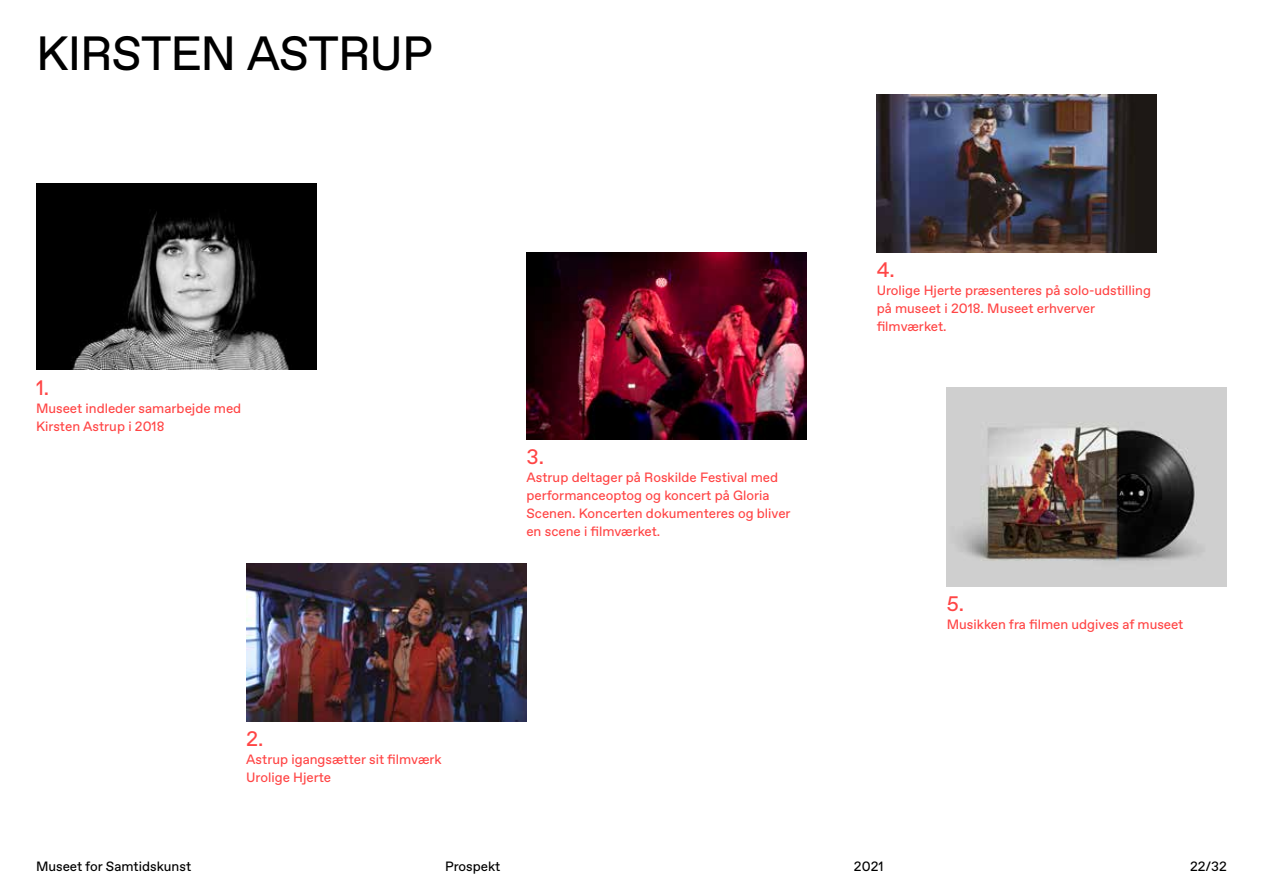
<style>
.page{position:relative;width:1263px;height:893px;background:#fff}
.page>*{position:absolute;margin:0;border:0;box-sizing:border-box;transform-origin:0 0}
.t1{font:48px "Favorit";letter-spacing:-.02em;color:#000}
.t2{font:21px "Favorit";color:#ff4545}
.t3{font:13.5px/18px "Favorit";color:#ff4545}
.t4{font:13.5px "Favorit";color:#000}
</style>
<div class="page">
<img style="left:947px;top:388px;width:280px;height:198px">
<img style="left:36px;top:184px;width:280px;height:186px">
<img style="left:877px;top:95px;width:280px;height:158px">
<img style="left:246px;top:563px;width:280px;height:158px">
<img style="left:526px;top:253px;width:281px;height:187px">
<h1 class="t1" style="left:36px;top:21px;width:398px">KIRSTEN ASTRUP</h1>
<h2 class="t2" style="left:36px;top:373px;width:15px">1.</h2>
<p class="t3" style="left:36px;top:399px;width:207px">Museet indleder samarbejde med<br>Kirsten Astrup i 2018</p>
<h2 class="t2" style="left:246px;top:724px;width:19px">2.</h2>
<p class="t3" style="left:246px;top:750px;width:197px">Astrup igangsætter sit filmværk<br>Urolige Hjerte</p>
<h2 class="t2" style="left:526px;top:443px;width:19px">3.</h2>
<p class="t3" style="left:526px;top:468px;width:266px">Astrup deltager på Roskilde Festival med performanceoptog og koncert på Gloria Scenen. Koncerten dokumenteres og bliver en scene i filmværket.</p>
<h2 class="t2" style="left:877px;top:256px;width:20px">4.</h2>
<p class="t3" style="left:877px;top:281px;width:276px">Urolige Hjerte præsenteres på solo-udstilling på museet i 2018. Museet erhverver filmværket.</p>
<h2 class="t2" style="left:947px;top:590px;width:19px">5.</h2>
<p class="t3" style="left:947px;top:615px;width:238px">Musikken fra filmen udgives af museet</p>
<p class="t4" style="left:36px;top:857px;width:157px">Museet for Samtidskunst</p>
<p class="t4" style="left:445px;top:857px;width:57px">Prospekt</p>
<p class="t4" style="left:854px;top:857px;width:31px">2021</p>
<p class="t4" style="left:1190px;top:857px;width:38px">22/32</p>
</div>
